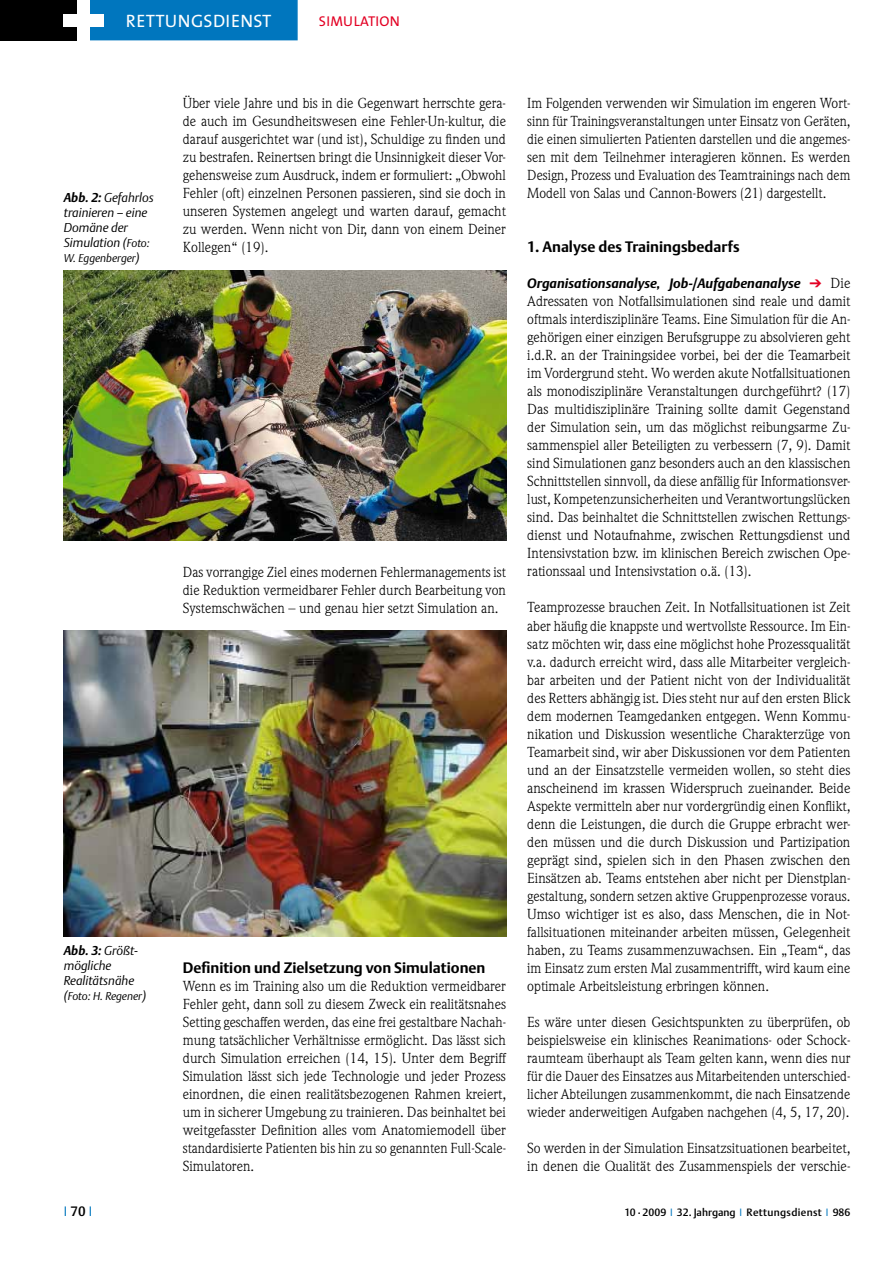
<style>
.page{position:relative;width:893px;height:1263px;background:#fff}
.page>*{position:absolute;margin:0;border:0;box-sizing:border-box;transform-origin:0 0}
.t1{font:18px "The Sans Caps";letter-spacing:.02em;color:#fff}
.t2{font:700 15px "DTL Argo T";color:#000}
.t3{font:14.25px/18px "Weidemann";color:#000;text-align:justify}
.t4{font:14.25px "The Sans";letter-spacing:.02em;color:#e30023}
.t5{font:italic 13.5px "DTL Argo T Bold";color:#000}
.t6{font:13.5px "DTL Argo T Light";color:#0076be}
.t7{font:italic 12.75px/15px "DTL Argo T Light";color:#000}
.t8{font:italic 12.75px "DTL Argo T Bold";color:#000}
.t9{font:italic 11.25px "DTL Argo T Light";color:#000}
.t10{font:10.5px "DTL Argo T Medium";color:#000}
.s1{font-family:"DTL Argo T Bold"}
.s2{font-size:11.25px}
.s3{font-size:12.75px}
.s4{font-family:"DTL Argo T Light"}
.s5{color:#e30023}
.s6{font-family:"Weidemann";font-style:normal;font-size:14.25px}
.s7{font-family:"DTL Argo T Medium";color:#000}
.s8{font-family:"DTL Argo T Light";color:#0076be}
</style>
<div class="page">
<div style="left:0;top:0;width:87px;height:40px;background:#000"></div>
<div style="left:90px;top:0;width:208px;height:40px;background:#0076be"></div>
<div style="left:78px;top:0;width:12px;height:40px;background:#fff"></div>
<div style="left:64px;top:14px;width:40px;height:13px;background:#fff"></div>
<img style="left:64px;top:270px;width:442px;height:270px">
<img style="left:64px;top:630px;width:442px;height:306px">
<p class="t1" style="left:126px;top:6px;width:147px">RETTUNGSDIENST</p>
<p class="t4" style="left:319px;top:10px;width:83px">SIMULATION</p>
<p class="t7" style="left:64px;top:190px;width:91px"><span class="s1">Abb. 2:</span> Gefahrlos trainieren – eine<br>Domäne der<br>Simulation (<span class="s2">Foto:</span></p>
<p class="t9" style="left:64px;top:251px;width:77px">W. Eggenberger<span class="s3">)</span></p>
<p class="t8" style="left:64px;top:943px;width:76px">Abb. 3: <span class="s4">Größt-</span></p>
<p class="t7" style="left:64px;top:958px;width:72px">mögliche<br>Realitätsnähe</p>
<p class="t9" style="left:64px;top:989px;width:84px"><span class="s3">(</span>Foto: H. Regener<span class="s3">)</span></p>
<p class="t3" style="left:183px;top:94px;width:325px">Über viele Jahre und bis in die Gegenwart herrschte gera&shy;de auch im Gesundheitswesen eine Fehler-Un-kultur, die darauf ausgerichtet war (und ist), Schuldige zu finden und zu bestrafen. Reinertsen bringt die Unsinnigkeit dieser Vor&shy;gehensweise zum Ausdruck, indem er formuliert: „Obwohl Fehler (oft) einzelnen Personen passieren, sind sie doch in unseren Systemen angelegt und warten darauf, gemacht zu werden. Wenn nicht von Dir, dann von einem Deiner Kollegen“ (19).</p>
<p class="t3" style="left:183px;top:562px;width:325px">Das vorrangige Ziel eines modernen Fehlermanagements ist die Reduktion vermeidbarer Fehler durch Bearbeitung von Systemschwächen – und genau hier setzt Simulation an.</p>
<p class="t2" style="left:183px;top:958px;width:304px">Definition und Zielsetzung von Simulationen</p>
<p class="t3" style="left:183px;top:976px;width:325px">Wenn es im Training also um die Reduktion vermeidbarer Fehler geht, dann soll zu diesem Zweck ein realitätsnahes Setting geschaffen werden, das eine frei gestaltbare Nachah&shy;mung tatsächlicher Verhältnisse ermöglicht. Das lässt sich durch Simulation erreichen (14, 15). Unter dem Begriff Simulation lässt sich jede Technologie und jeder Prozess einordnen, die einen realitätsbezogenen Rahmen kreiert, um in sicherer Umgebung zu trainieren. Das beinhaltet bei weitgefasster Definition alles vom Anatomiemodell über standardisierte Patienten bis hin zu so genannten Full-Scale-Simulatoren.</p>
<p class="t3" style="left:527px;top:94px;width:325px">Im Folgenden verwenden wir Simulation im engeren Wort&shy;sinn für Trainingsveranstaltungen unter Einsatz von Geräten, die einen simulierten Patienten darstellen und die angemes&shy;sen mit dem Teilnehmer interagieren können. Es werden Design, Prozess und Evaluation des Teamtrainings nach dem Modell von Salas und Cannon-Bowers (21) dargestellt.</p>
<p class="t2" style="left:527px;top:238px;width:214px">1. Analyse des Trainingsbedarfs</p>
<p class="t5" style="left:527px;top:276px;width:325px">Organisationsanalyse, Job-/Aufgabenanalyse <span class="s5">➔</span> <span class="s6">Die</span></p>
<p class="t3" style="left:527px;top:292px;width:325px">Adressaten von Notfallsimulationen sind reale und damit oftmals interdisziplinäre Teams. Eine Simulation für die An&shy;gehörigen einer einzigen Berufsgruppe zu absolvieren geht i.d.R. an der Trainingsidee vorbei, bei der die Teamarbeit im Vordergrund steht. Wo werden akute Notfallsituationen als monodisziplinäre Veranstaltungen durchgeführt? (17)<br>Das multidisziplinäre Training sollte damit Gegenstand der Simulation sein, um das möglichst reibungsarme Zu&shy;sammenspiel aller Beteiligten zu verbessern (7, 9). Damit sind Simulationen ganz besonders auch an den klassischen Schnittstellen sinnvoll, da diese anfällig für Informationsver&shy;lust, Kompetenzunsicherheiten und Verantwortungslücken sind. Das beinhaltet die Schnittstellen zwischen Rettungs&shy;dienst und Notaufnahme, zwischen Rettungsdienst und Intensivstation bzw. im klinischen Bereich zwischen Ope&shy;rationssaal und Intensivstation o.ä. (13).</p>
<p class="t3" style="left:527px;top:598px;width:325px">Teamprozesse brauchen Zeit. In Notfallsituationen ist Zeit aber häufig die knappste und wertvollste Ressource. Im Ein&shy;satz möchten wir, dass eine möglichst hohe Prozessqualität v.a. dadurch erreicht wird, dass alle Mitarbeiter vergleich&shy;bar arbeiten und der Patient nicht von der Individualität des Retters abhängig ist. Dies steht nur auf den ersten Blick dem modernen Teamgedanken entgegen. Wenn Kommu&shy;nikation und Diskussion wesentliche Charakterzüge von Teamarbeit sind, wir aber Diskussionen vor dem Patienten und an der Einsatzstelle vermeiden wollen, so steht dies anscheinend im krassen Widerspruch zueinander. Beide Aspekte vermitteln aber nur vordergründig einen Konflikt, denn die Leistungen, die durch die Gruppe erbracht wer&shy;den müssen und die durch Diskussion und Partizipation geprägt sind, spielen sich in den Phasen zwischen den Einsätzen ab. Teams entstehen aber nicht per Dienstplan&shy;gestaltung, sondern setzen aktive Gruppenprozesse voraus.<br>Umso wichtiger ist es also, dass Menschen, die in Not&shy;fallsituationen miteinander arbeiten müssen, Gelegenheit haben, zu Teams zusammenzuwachsen. Ein „Team“, das im Einsatz zum ersten Mal zusammentrifft, wird kaum eine optimale Arbeitsleistung erbringen können.</p>
<p class="t3" style="left:527px;top:1012px;width:325px">Es wäre unter diesen Gesichtspunkten zu überprüfen, ob beispielsweise ein klinisches Reanimations- oder Schock&shy;raumteam überhaupt als Team gelten kann, wenn dies nur für die Dauer des Einsatzes aus Mitarbeitenden unterschied&shy;licher Abteilungen zusammenkommt, die nach Einsatzende wieder anderweitigen Aufgaben nachgehen (4, 5, 17, 20).</p>
<p class="t3" style="left:527px;top:1138px;width:325px">So werden in der Simulation Einsatzsituationen bearbeitet, in denen die Qualität des Zusammenspiels der verschie-</p>
<p class="t6" style="left:64px;top:1203px;width:30px">I <span class="s7">70</span> I</p>
<p class="t10" style="left:624px;top:1206px;width:228px">10 · 2009 <span class="s8">I</span> 32. Jahrgang <span class="s8">I</span> Rettungsdienst <span class="s8">I</span> 986</p>
</div>
